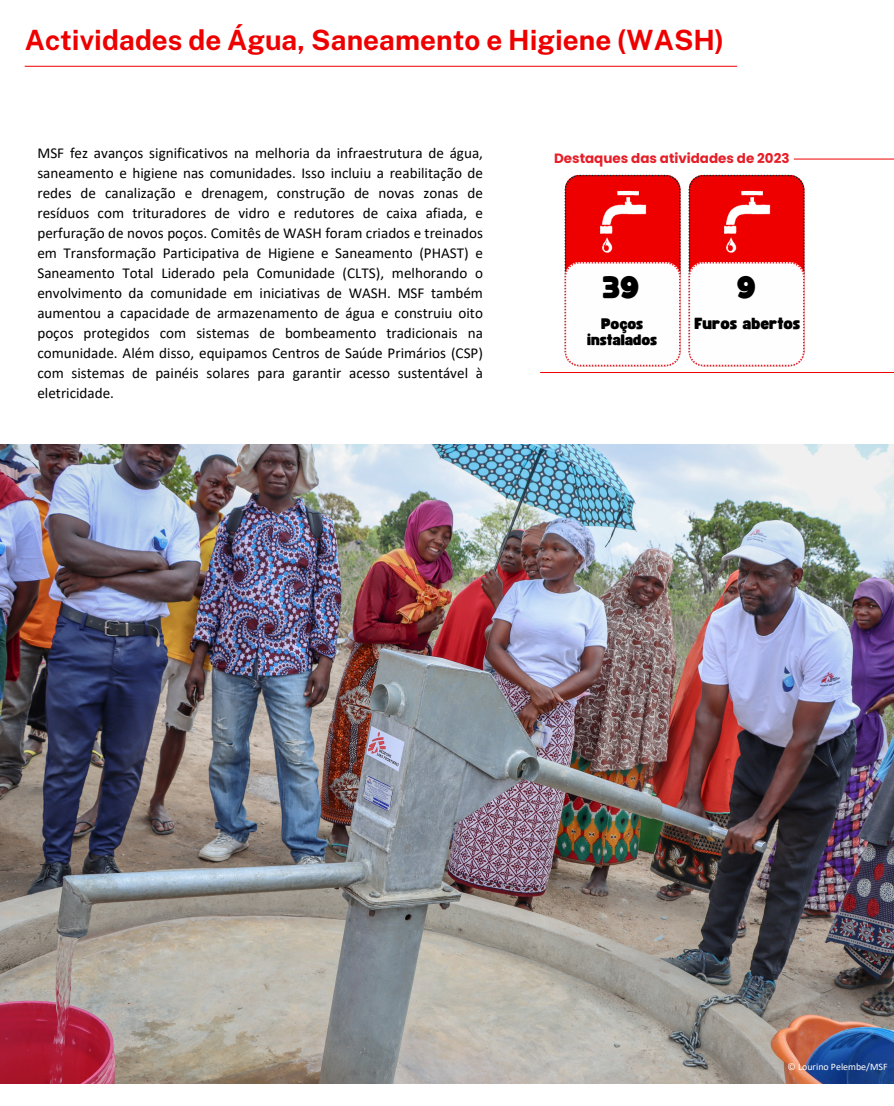
<style>
.page{position:relative;width:894px;height:1106px;background:#fff}
.page>*{position:absolute;margin:0;border:0;box-sizing:border-box;transform-origin:0 0}
.t1{font:30.8px "Funtastic";color:#000}
.t2{font:700 27.9px "Public Sans";color:#e00}
.t3{font:16px "Funtastic";color:#000}
.t4{font:15.1px/20.1px "Calibri";color:#000;text-align:justify}
.t5{font:15.1px/16.8px "Funtastic";color:#000;text-align:center}
.t6{font:700 13.5px "Poppins";color:#e61e28}
.t7{font:9.9px "Calibri";color:#fff}
</style>
<div class="page">
<img style="left:0;top:444px;width:893px;height:639px">
<svg style="left:564px;top:175px;width:116px;height:191px"></svg>
<svg style="left:688px;top:175px;width:116px;height:191px"></svg>
<hr style="left:793px;top:159px;width:100px;height:1px;background:#e00">
<hr style="left:540px;top:372px;width:353px;height:1px;background:#e00">
<hr style="left:25px;top:66px;width:711px;height:1px;background:#e00">
<h2 class="t2" style="left:25px;top:24px;width:700px">Actividades de Água, Saneamento e Higiene (WASH)</h2>
<h3 class="t4" style="left:37px;top:144px;width:447px">MSF fez avanços significativos na melhoria da infraestrutura de água, saneamento e higiene nas comunidades. Isso incluiu a reabilitação de redes de canalização e drenagem, construção de novas zonas de resíduos com trituradores de vidro e redutores de caixa afiada, e perfuração de novos poços. Comitês de WASH foram criados e treinados em Transformação Participativa de Higiene e Saneamento (PHAST) e Saneamento Total Liderado pela Comunidade (CLTS), melhorando o envolvimento da comunidade em iniciativas de WASH. MSF também aumentou a capacidade de armazenamento de água e construiu oito poços protegidos com sistemas de bombeamento tradicionais na comunidade. Além disso, equipamos Centros de Saúde Primários (CSP) com sistemas de painéis solares para garantir acesso sustentável à eletricidade.</h3>
<p class="t6" style="left:554px;top:148px;width:237px">Destaques das atividades de 2023</p>
<p class="t1" style="left:603px;top:273px;width:38px">39</p>
<h2 class="t5" style="left:587px;top:315px;width:71px">Poços instalados</h2>
<p class="t1" style="left:737px;top:273px;width:20px">9</p>
<h2 class="t3" style="left:694px;top:316px;width:107px">Furos abertos</h2>
<p class="t7" style="left:787px;top:1062px;width:101px">© Lourino Pelembe/MSF</p>
</div>
